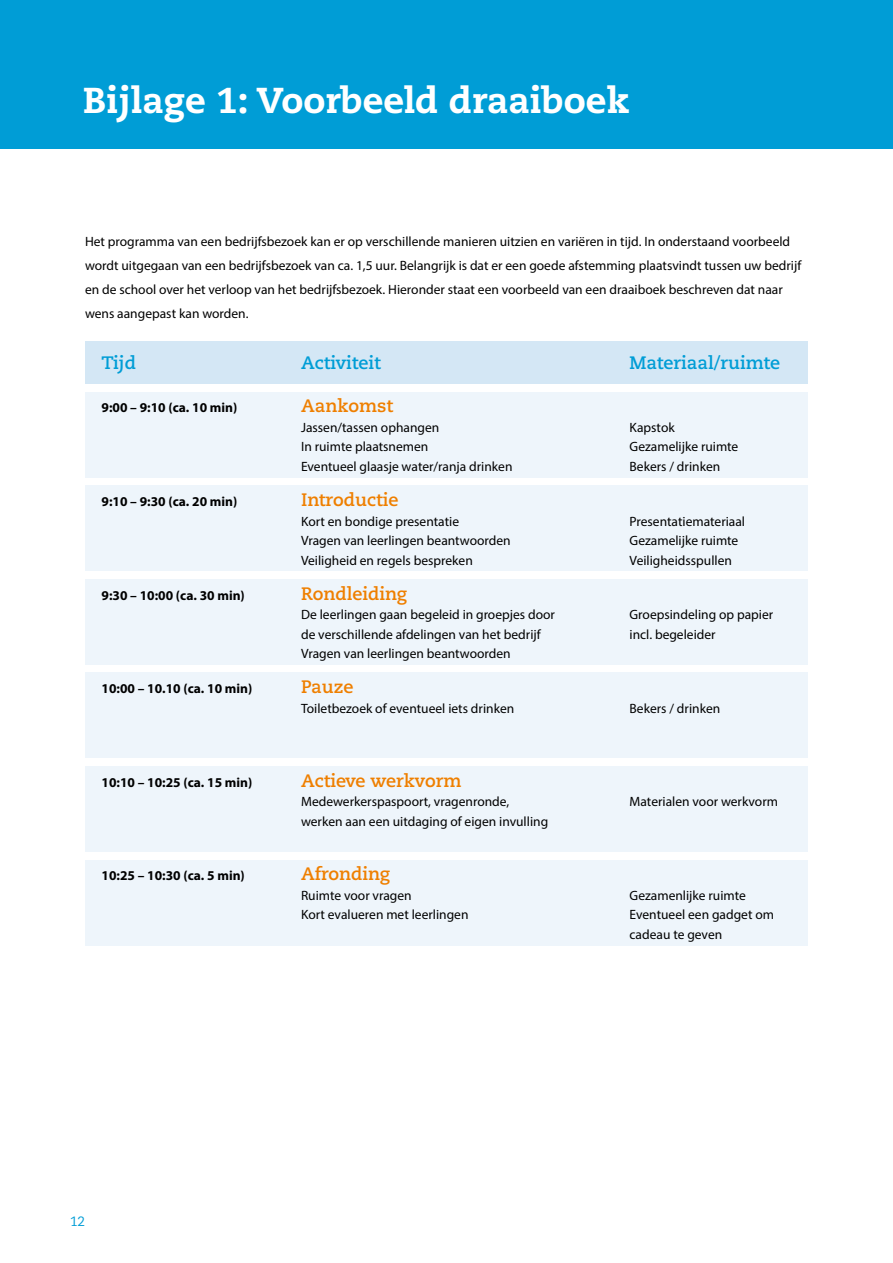
<style>
.page{position:relative;width:893px;height:1263px;background:#fff}
.page>*{position:absolute;margin:0;border:0;box-sizing:border-box;transform-origin:0 0}
.t1{font:800 36px "Caecilia LT Pro 85";color:#fff}
.t2{font:700 18px "Caecilia LT Pro 75";color:#ee7f00}
.t3{font:700 18px "Caecilia LT Pro 75";color:#009dd6}
.t4{font:13.5px/24px "Myriad Pro";color:#000}
.t5{font:700 13.5px "Myriad Pro";color:#000}
.t6{font:13.5px "Caecilia LT Pro 55 Roman";color:#009dd6}
</style>
<div class="page">
<div style="left:0;top:0;width:893px;height:149px;background:#009dd6"></div>
<div style="left:85px;top:341px;width:723px;height:43px;background:#d4e7f5"></div>
<div style="left:85px;top:392px;width:723px;height:85px;background:#eef5fb"></div>
<div style="left:85px;top:486px;width:723px;height:85px;background:#eef5fb"></div>
<div style="left:85px;top:579px;width:723px;height:85px;background:#eef5fb"></div>
<div style="left:85px;top:673px;width:723px;height:85px;background:#eef5fb"></div>
<div style="left:85px;top:766px;width:723px;height:85px;background:#eef5fb"></div>
<div style="left:85px;top:860px;width:723px;height:85px;background:#eef5fb"></div>
<h1 class="t1" style="left:83px;top:75px;width:547px">Bijlage 1: Voorbeeld draaiboek</h1>
<p class="t4" style="left:85px;top:229px;width:718px">Het programma van een bedrijfsbezoek kan er op verschillende manieren uitzien en variëren in tijd. In onderstaand voorbeeld wordt uitgegaan van een bedrijfsbezoek van ca. 1,5 uur. Belangrijk is dat er een goede afstemming plaatsvindt tussen uw bedrijf en de school over het verloop van het bedrijfsbezoek. Hieronder staat een voorbeeld van een draaiboek beschreven dat naar wens aangepast kan worden.</p>
<h2 class="t3" style="left:102px;top:351px;width:36px">Tijd</h2>
<h2 class="t3" style="left:301px;top:351px;width:81px">Activiteit</h2>
<h2 class="t3" style="left:630px;top:351px;width:152px">Materiaal/ruimte</h2>
<p class="t5" style="left:102px;top:399px;width:137px">9:00 – 9:10 (ca. 10 min)</p>
<h2 class="t2" style="left:301px;top:394px;width:94px">Aankomst</h2>
<p class="t4" style="left:301px;top:415px;width:140px">Jassen/tassen ophangen</p>
<p class="t4" style="left:630px;top:415px;width:47px">Kapstok</p>
<p class="t4" style="left:301px;top:435px;width:129px">In ruimte plaatsnemen</p>
<p class="t4" style="left:630px;top:435px;width:110px">Gezamelijke ruimte</p>
<p class="t4" style="left:301px;top:454px;width:213px">Eventueel glaasje water/ranja drinken</p>
<p class="t4" style="left:630px;top:454px;width:92px">Bekers / drinken</p>
<p class="t5" style="left:102px;top:493px;width:137px">9:10 – 9:30 (ca. 20 min)</p>
<h2 class="t2" style="left:301px;top:487px;width:99px">Introductie</h2>
<p class="t4" style="left:301px;top:509px;width:160px">Kort en bondige presentatie</p>
<p class="t4" style="left:630px;top:509px;width:117px">Presentatiemateriaal</p>
<p class="t4" style="left:301px;top:528px;width:211px">Vragen van leerlingen beantwoorden</p>
<p class="t4" style="left:630px;top:528px;width:110px">Gezamelijke ruimte</p>
<p class="t4" style="left:301px;top:548px;width:173px">Veiligheid en regels bespreken</p>
<p class="t4" style="left:630px;top:548px;width:104px">Veiligheidsspullen</p>
<p class="t5" style="left:102px;top:586px;width:145px">9:30 – 10:00 (ca. 30 min)</p>
<h2 class="t2" style="left:301px;top:581px;width:108px">Rondleiding</h2>
<p class="t4" style="left:301px;top:602px;width:255px">De leerlingen gaan begeleid in groepjes door</p>
<p class="t4" style="left:630px;top:602px;width:145px">Groepsindeling op papier</p>
<p class="t4" style="left:301px;top:622px;width:241px">de verschillende afdelingen van het bedrijf</p>
<p class="t4" style="left:630px;top:622px;width:88px">incl. begeleider</p>
<p class="t4" style="left:301px;top:641px;width:211px">Vragen van leerlingen beantwoorden</p>
<p class="t5" style="left:102px;top:680px;width:152px">10:00 – 10.10 (ca. 10 min)</p>
<h2 class="t2" style="left:301px;top:675px;width:54px">Pauze</h2>
<p class="t4" style="left:301px;top:696px;width:215px">Toiletbezoek of eventueel iets drinken</p>
<p class="t4" style="left:630px;top:696px;width:92px">Bekers / drinken</p>
<p class="t5" style="left:102px;top:773px;width:152px">10:10 – 10:25 (ca. 15 min)</p>
<h2 class="t2" style="left:301px;top:768px;width:162px">Actieve werkvorm</h2>
<p class="t4" style="left:301px;top:789px;width:210px">Medewerkerspaspoort, vragenronde,</p>
<p class="t4" style="left:630px;top:789px;width:150px">Materialen voor werkvorm</p>
<p class="t4" style="left:301px;top:809px;width:249px">werken aan een uitdaging of eigen invulling</p>
<p class="t5" style="left:102px;top:867px;width:145px">10:25 – 10:30 (ca. 5 min)</p>
<h2 class="t2" style="left:301px;top:862px;width:91px">Afronding</h2>
<p class="t4" style="left:301px;top:883px;width:112px">Ruimte voor vragen</p>
<p class="t4" style="left:630px;top:883px;width:118px">Gezamenlijke ruimte</p>
<p class="t4" style="left:301px;top:902px;width:169px">Kort evalueren met leerlingen</p>
<p class="t4" style="left:630px;top:905px;width:146px;line-height:19.5px">Eventueel een gadget om cadeau te geven</p>
<p class="t6" style="left:70px;top:1212px;width:17px">12</p>
</div>
